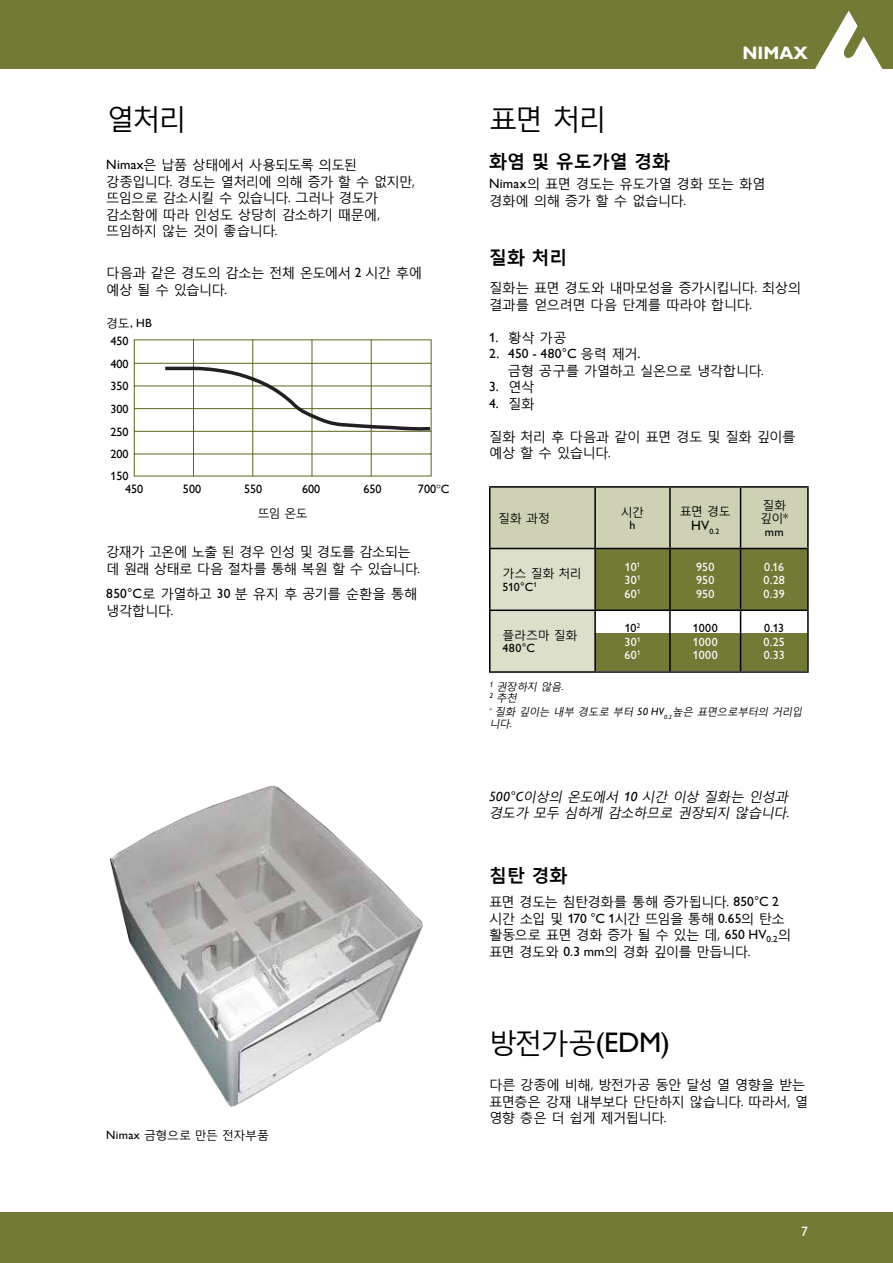
<style>
.page{position:relative;width:893px;height:1263px;background:#fff}
.page>*{position:absolute;margin:0;border:0;box-sizing:border-box;transform-origin:0 0}
.t1{font:28.5px "Assab Gill";color:#000}
.t2{font:28.5px "Malgun Gothic";letter-spacing:-.09em;color:#000}
.t3{font:700 18px "Malgun Gothic";color:#000}
.t4{font:700 18px "Uddeholm Gill";color:#fff}
.t5{font:13.5px/16.5px "Malgun Gothic";letter-spacing:-.055em;color:#000}
.t6{font:italic 13.5px/16.5px "Malgun Gothic";color:#000}
.t7{font:13.5px "Assab Gill";letter-spacing:.02em;color:#000}
.t8{font:13.5px "Uddeholm Gill";color:#000}
.t9{font:13.5px "Uddeholm Gill";color:#fff}
.t10{font:12.15px/22.4px "Uddeholm Gill";letter-spacing:-.005em;color:#000}
.t11{font:12px/13.5px "Assab Gill";letter-spacing:.015em;color:#fff;text-align:justify}
.t12{font:12px/13.5px "Malgun Gothic";letter-spacing:-.035em;color:#000}
.t13{font:12px "Assab Gill";letter-spacing:.025em;color:#000}
.t14{font:12px/13.5px "Assab Gill";letter-spacing:.045em;color:#fff}
.t15{font:12px "Uddeholm Gill";color:#000}
.t16{font:italic 10.5px/11.1px "Malgun Gothic";color:#000}
.t17{font:7.8px "Uddeholm Gill";color:#000}
.s1{font-family:"Uddeholm Gill"}
.s2{font-family:"Assab Gill"}
.s3{font-family:"Malgun Gothic"}
.s4{color:#000}
</style>
<div class="page">
<div style="left:0;top:1212px;width:893px;height:51px;background:#727a36"></div>
<div style="left:0;top:0;width:893px;height:68px;background:#727a36"></div>
<svg style="left:811px;top:11px;width:76px;height:58px"></svg>
<svg style="left:133px;top:339px;width:299px;height:138px"></svg>
<img style="left:110px;top:786px;width:313px;height:321px">
<svg style="left:490px;top:488px;width:317px;height:183px;background:#b2b68f"></svg>
<hr style="left:489px;top:486px;width:106px;height:2px;background:#000">
<hr style="left:489px;top:488px;width:1px;height:60px;background:#000">
<hr style="left:595px;top:486px;width:75px;height:2px;background:#000">
<hr style="left:669px;top:488px;width:2px;height:60px;background:#000">
<hr style="left:740px;top:488px;width:1px;height:60px;background:#000">
<hr style="left:807px;top:488px;width:2px;height:60px;background:#000">
<hr style="left:489px;top:548px;width:106px;height:1px;background:#000">
<hr style="left:489px;top:549px;width:1px;height:60px;background:#000">
<hr style="left:595px;top:548px;width:75px;height:1px;background:#000">
<hr style="left:594px;top:549px;width:2px;height:60px;background:#000">
<hr style="left:670px;top:548px;width:71px;height:1px;background:#000">
<hr style="left:669px;top:549px;width:2px;height:60px;background:#000">
<hr style="left:741px;top:548px;width:68px;height:1px;background:#000">
<hr style="left:740px;top:549px;width:1px;height:60px;background:#000">
<hr style="left:807px;top:549px;width:2px;height:60px;background:#000">
<hr style="left:489px;top:609px;width:106px;height:2px;background:#000">
<hr style="left:489px;top:611px;width:1px;height:60px;background:#000">
<hr style="left:595px;top:609px;width:75px;height:2px;background:#000">
<hr style="left:594px;top:611px;width:2px;height:60px;background:#000">
<hr style="left:670px;top:609px;width:71px;height:2px;background:#000">
<hr style="left:669px;top:611px;width:2px;height:60px;background:#000">
<hr style="left:741px;top:609px;width:68px;height:2px;background:#000">
<hr style="left:740px;top:611px;width:1px;height:60px;background:#000">
<hr style="left:807px;top:611px;width:2px;height:60px;background:#000">
<hr style="left:489px;top:671px;width:106px;height:2px;background:#000">
<hr style="left:595px;top:671px;width:75px;height:2px;background:#000">
<hr style="left:670px;top:671px;width:71px;height:2px;background:#000">
<hr style="left:741px;top:671px;width:68px;height:2px;background:#000">
<hr style="left:594px;top:488px;width:2px;height:60px;background:#000">
<hr style="left:670px;top:486px;width:71px;height:2px;background:#000">
<hr style="left:741px;top:486px;width:68px;height:2px;background:#000">
<h1 class="t2" style="left:106px;top:101px;width:82px">열처리</h1>
<p class="t5" style="left:106px;top:157px;width:310px"><span class="s1">Nimax</span>은 납품 상태에서 사용되도록 의도된 강종입니다. 경도는 열처리에 의해 증가 할 수 없지만, 뜨임으로 감소시킬 수 있습니다. 그러나 경도가 감소함에 따라 인성도 상당히 감소하기 때문에, 뜨임하지 않는 것이 좋습니다.</p>
<p class="t5" style="left:106px;top:264px;width:318px">다음과 같은 경도의 감소는 전체 온도에서 <span class="s2">2</span> 시간 후에 예상 될 수 있습니다.</p>
<p class="t13" style="left:106px;top:316px;width:47px"><span class="s3">경도</span>, HB</p>
<p class="t10" style="left:110px;top:317px;width:68px;line-height:16.4px">Hardness, HB<br>450</p>
<p class="t10" style="left:110px;top:353px;width:20px;text-align:justify">400<br>350<br>300<br>250<br>200<br>150</p>
<p class="t10" style="left:125px;top:478px;width:20px">450</p>
<p class="t10" style="left:183px;top:478px;width:20px">500</p>
<p class="t10" style="left:244px;top:478px;width:20px">550</p>
<p class="t10" style="left:302px;top:478px;width:20px">600</p>
<p class="t10" style="left:363px;top:478px;width:20px">650</p>
<p class="t10" style="left:418px;top:478px;width:33px">700 C</p>
<p class="t12" style="left:258px;top:506px;width:52px">뜨임 온도</p>
<p class="t5" style="left:106px;top:543px;width:315px">강재가 고온에 노출 된 경우 인성 및 경도를 감소되는 데 원래 상태로 다음 절차를 통해 복원 할 수 있습니다.</p>
<p class="t5" style="left:106px;top:585px;width:313px"><span class="s2">850°C</span>로 가열하고 <span class="s2">30</span> 분 유지 후 공기를 순환을 통해 냉각합니다.</p>
<p class="t12" style="left:106px;top:1128px;width:164px"><span class="s1">Nimax</span> 금형으로 만든 전자부품</p>
<h2 class="t4" style="left:742px;top:42px;width:67px">NIMAX</h2>
<h1 class="t2" style="left:489px;top:101px;width:119px">표면 처리</h1>
<h2 class="t3" style="left:489px;top:150px;width:183px">화염 및 유도가열 경화</h2>
<p class="t5" style="left:489px;top:175px;width:278px"><span class="s1">Nimax</span>의 표면 경도는 유도가열 경화 또는 화염 경화에 의해 증가 할 수 없습니다.</p>
<h2 class="t3" style="left:489px;top:246px;width:80px">질화 처리</h2>
<p class="t5" style="left:489px;top:280px;width:314px">질화는 표면 경도와 내마모성을 증가시킵니다. 최상의 결과를 얻으려면 다음 단계를 따라야 합니다.</p>
<p class="t5" style="left:489px;top:329px;width:79px"><span class="s1">1.</span> 황삭 가공</p>
<p class="t7" style="left:489px;top:347px;width:153px"><span class="s1">2.</span> 450 - 480°C <span class="s3">응력 제거</span><span class="s1">.</span></p>
<p class="t5" style="left:508px;top:362px;width:258px">금형 공구를 가열하고 실온으로 냉각합니다.</p>
<p class="t8" style="left:489px;top:380px;width:47px">3. <span class="s3">연삭</span></p>
<p class="t8" style="left:489px;top:396px;width:47px">4. <span class="s3">질화</span></p>
<p class="t5" style="left:489px;top:428px;width:308px">질화 처리 후 다음과 같이 표면 경도 및 질화 깊이를 예상 할 수 있습니다.</p>
<p class="t12" style="left:498px;top:511px;width:53px">질화 과정</p>
<p class="t12" style="left:503px;top:566px;width:81px">가스 질화 처리</p>
<p class="t13" style="left:503px;top:580px;width:36px">510°C<sup>1</sup></p>
<p class="t12" style="left:503px;top:628px;width:76px">플라즈마 질화</p>
<p class="t13" style="left:503px;top:642px;width:34px">480°C</p>
<p class="t12" style="left:621px;top:505px;width:25px">시간</p>
<p class="t15" style="left:629px;top:518px;width:7px">h</p>
<p class="t12" style="left:680px;top:504px;width:52px">표면 경도</p>
<p class="t17" style="left:691px;top:527px;width:30px"><sup>HV</sup>0.2</p>
<p class="t12" style="left:760px;top:498px;width:30px">질화 깊이<span class="s1">*</span></p>
<p class="t15" style="left:765px;top:525px;width:20px">mm</p>
<p class="t11" style="left:625px;top:560px;width:17px">10<sup>1<br></sup>30<sup>1<br></sup>60<sup>1</sup></p>
<p class="t11" style="left:696px;top:560px;width:20px">950<br>950<br>950</p>
<p class="t11" style="left:763px;top:560px;width:23px">0.16<br>0.28<br>0.39</p>
<p class="t11" style="left:625px;top:622px;width:17px"><span class="s4">10</span><sup>2<br></sup>30<sup>1<br></sup>60<sup>1</sup></p>
<p class="t13" style="left:693px;top:622px;width:27px">1000</p>
<p class="t14" style="left:693px;top:635px;width:27px">1000<br>1000</p>
<p class="t13" style="left:764px;top:622px;width:21px">0.13</p>
<p class="t11" style="left:763px;top:635px;width:23px">0.25<br>0.33</p>
<p class="t16" style="left:490px;top:681px;width:78px"><sup>1</sup> 권장하지 않음.<br><sup>2</sup> 추천</p>
<p class="t16" style="left:489px;top:706px;width:316px;line-height:12px"><sup>*</sup> 질화 깊이는 내부 경도로 부터 <span class="s2">5 0 H V</span><sub>0</sub> <sub>.</sub> <sub>2</sub> 높은 표면으로부터의 거리입 니다.</p>
<p class="t6" style="left:489px;top:788px;width:304px"><span class="s2">5 0 0 ° C</span> 이상의 온도에서 <span class="s1">10</span> 시간 이상 질화는 인성과 경도가 모두 심하게 감소하므로 권장되지 않습니다.</p>
<h2 class="t3" style="left:489px;top:864px;width:80px">침탄 경화</h2>
<p class="t5" style="left:489px;top:893px;width:304px">표면 경도는 침탄경화를 통해 증가됩니다. <span class="s2">850°C 2 </span>시간 소입 및 <span class="s2">170 °C</span> <span class="s1">1</span>시간 뜨임을 통해 <span class="s2">0.65</span>의 탄소 활동으로 표면 경화 증가 될 수 있는 데, <span class="s2">650 HV</span><sub>0.2</sub>의 표면 경도와 <span class="s2">0.3 mm</span>의 경화 깊이를 만듭니다.</p>
<h1 class="t1" style="left:489px;top:1027px;width:183px"><span class="s3">방전가공</span>(EDM)</h1>
<p class="t5" style="left:489px;top:1076px;width:321px">다른 강종에 비해, 방전가공 동안 달성 열 영향을 받는 표면층은 강재 내부보다 단단하지 않습니다. 따라서, 열 영향 층은 더 쉽게 제거됩니다.</p>
<p class="t9" style="left:801px;top:1224px;width:8px">7</p>
</div>
